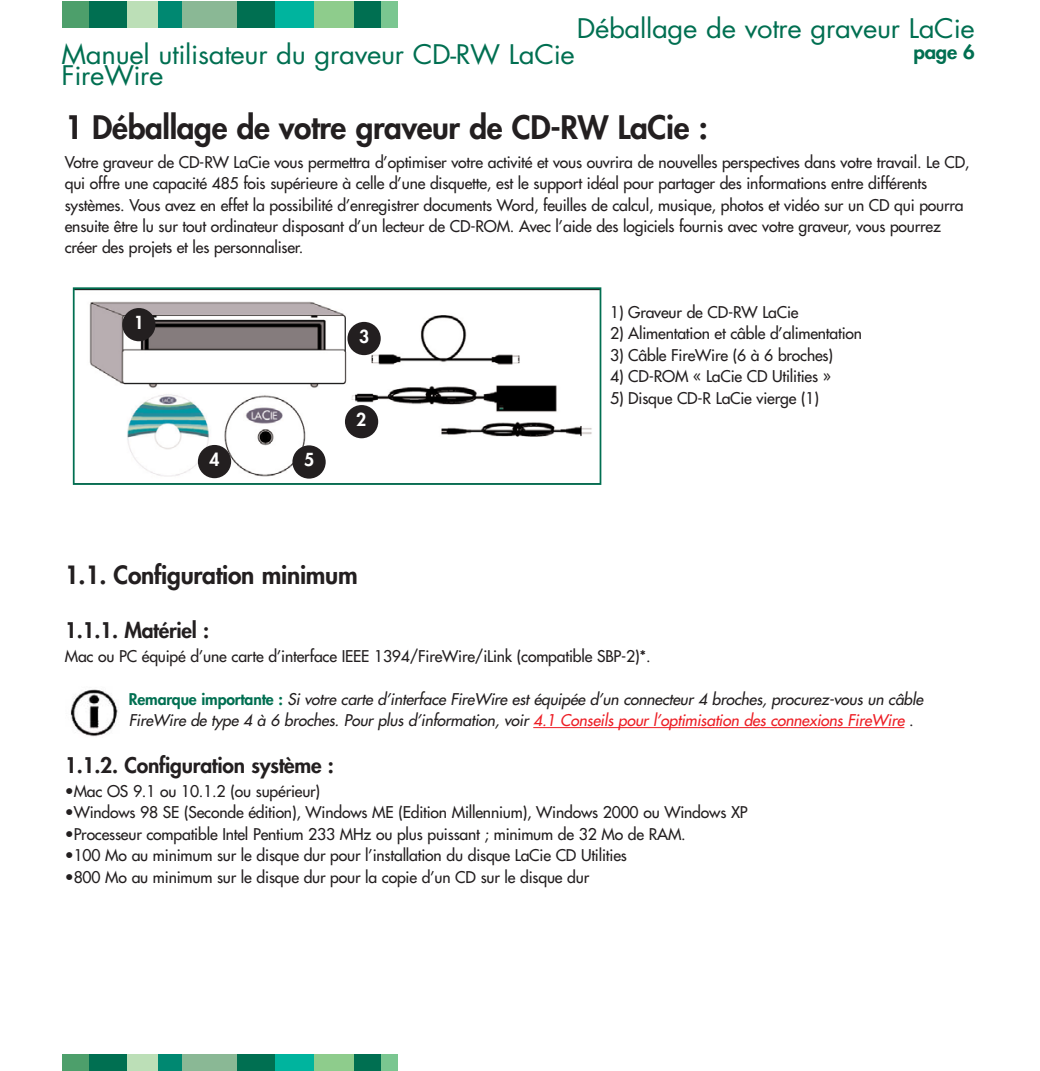
<style>
.page{position:relative;width:1040px;height:1071px;background:#fff}
.page>*{position:absolute;margin:0;border:0;box-sizing:border-box;transform-origin:0 0}
.t1{font:800 31.5px "Futura";letter-spacing:-.01em;color:#231f20}
.t2{font:26.25px "Futura";letter-spacing:-.01em;color:#006f51;scale:1.05 1}
.t3{font:800 24.5px "Futura";letter-spacing:-.01em;color:#231f20}
.t4{font:800 21px "Futura";letter-spacing:-.01em;color:#231f20}
.t5{font:800 19.25px "Futura";color:#006f51;scale:1.05 1}
.t6{font:800 17.5px "Futura";color:#fff}
.t7{font:15.75px/21.5px "Futura";letter-spacing:-.01em;color:#231f20}
.t8{font:italic 15.75px/21.5px "Futura";letter-spacing:-.01em;color:#231f20}
.s1{font-weight:800;font-style:normal;color:#006f51}
.s2{color:#ed1e25}
.s3{font-style:normal}
</style>
<div class="page">
<hr style="left:533px;top:727px;width:371px;height:1px;background:#ed1e25">
<div style="left:63px;top:1px;width:27px;height:27px;background:#4d9f6b"></div>
<div style="left:90px;top:1px;width:38px;height:27px;background:#006f51"></div>
<div style="left:127px;top:1px;width:31px;height:27px;background:#bcdfb7"></div>
<div style="left:158px;top:1px;width:25px;height:27px;background:#008871"></div>
<div style="left:182px;top:1px;width:56px;height:27px;background:#8ab895"></div>
<div style="left:237px;top:1px;width:40px;height:27px;background:#006f51"></div>
<div style="left:275px;top:1px;width:39px;height:27px;background:#00b49e"></div>
<div style="left:314px;top:1px;width:39px;height:27px;background:#8ecc8c"></div>
<div style="left:353px;top:1px;width:29px;height:27px;background:#006f51"></div>
<div style="left:381px;top:1px;width:17px;height:27px;background:#7ac690"></div>
<div style="left:63px;top:1054px;width:27px;height:17px;background:#4d9f6b"></div>
<div style="left:90px;top:1054px;width:38px;height:17px;background:#006f51"></div>
<div style="left:127px;top:1054px;width:31px;height:17px;background:#bcdfb7"></div>
<div style="left:158px;top:1054px;width:25px;height:17px;background:#008871"></div>
<div style="left:182px;top:1054px;width:56px;height:17px;background:#8ab895"></div>
<div style="left:237px;top:1054px;width:40px;height:17px;background:#006f51"></div>
<div style="left:275px;top:1054px;width:39px;height:17px;background:#00b49e"></div>
<div style="left:314px;top:1054px;width:39px;height:17px;background:#8ecc8c"></div>
<div style="left:353px;top:1054px;width:29px;height:17px;background:#006f51"></div>
<div style="left:381px;top:1054px;width:17px;height:17px;background:#7ac690"></div>
<img style="left:70px;top:689px;width:48px;height:48px">
<img style="left:76px;top:290px;width:522px;height:189px">
<div style="left:73px;top:287px;width:528px;height:198px;border:2px solid #006f51"></div>
<div style="left:122px;top:308px;width:33px;height:33px;background:#231f20;border-radius:50%"></div>
<div style="left:345px;top:405px;width:33px;height:33px;background:#231f20;border-radius:50%"></div>
<div style="left:347px;top:322px;width:34px;height:33px;background:#231f20;border-radius:50%"></div>
<div style="left:198px;top:445px;width:33px;height:33px;background:#231f20;border-radius:50%"></div>
<div style="left:292px;top:445px;width:34px;height:34px;background:#231f20;border-radius:50%"></div>
<h2 class="t2" style="left:576px;top:16px;width:380px">Déballage de votre graveur LaCie</h2>
<h2 class="t2" style="left:62px;top:43px;width:490px">Manuel utilisateur du graveur CD-RW LaCie</h2>
<p class="t5" style="left:913px;top:43px;width:60px">page 6</p>
<h2 class="t2" style="left:62px;top:64px;width:98px">FireWire</h2>
<h1 class="t1" style="left:65px;top:112px;width:644px">1 Déballage de votre graveur de CD-RW LaCie :</h1>
<p class="t7" style="left:65px;top:152px;width:906px">Votre graveur de CD-RW LaCie vous permettra d’optimiser votre activité et vous ouvrira de nouvelles perspectives dans votre travail. Le CD, qui offre une capacité 485 fois supérieure à celle d’une disquette, est le support idéal pour partager des informations entre différents systèmes. Vous avez en effet la possibilité d’enregistrer documents Word, feuilles de calcul, musique, photos et vidéo sur un CD qui pourra ensuite être lu sur tout ordinateur disposant d’un lecteur de CD-ROM. Avec l’aide des logiciels fournis avec votre graveur, vous pourrez créer des projets et les personnaliser.</p>
<p class="t6" style="left:134px;top:314px;width:12px">1</p>
<p class="t6" style="left:209px;top:451px;width:12px">4</p>
<p class="t6" style="left:304px;top:451px;width:12px">5</p>
<p class="t6" style="left:359px;top:328px;width:12px">3</p>
<p class="t6" style="left:356px;top:411px;width:12px">2</p>
<p class="t7" style="left:610px;top:302px;width:190px">1) Graveur de CD-RW LaCie</p>
<p class="t7" style="left:610px;top:324px;width:253px">2) Alimentation et câble d’alimentation</p>
<p class="t7" style="left:610px;top:345px;width:224px">3) Câble FireWire (6 à 6 broches)</p>
<p class="t7" style="left:610px;top:367px;width:222px">4) CD-ROM « LaCie CD Utilities »</p>
<p class="t7" style="left:610px;top:388px;width:210px">5) Disque CD-R LaCie vierge (1)</p>
<h3 class="t3" style="left:65px;top:564px;width:294px">1.1. Configuration minimum</h3>
<h3 class="t4" style="left:65px;top:620px;width:146px">1.1.1. Matériel :</h3>
<p class="t7" style="left:65px;top:646px;width:587px">Mac ou PC équipé d’une carte d’interface IEEE 1394/FireWire/iLink (compatible SBP-2)*.</p>
<p class="t8" style="left:129px;top:689px;width:795px"><span class="s1">Remarque importante :</span> Si votre carte d’interface FireWire est équipée d’un connecteur 4 broches, procurez-vous un câble<br>FireWire de type 4 à 6 broches. Pour plus d’information, voir <span class="s2">4.1 Conseils pour l’optimisation des connexions FireWire</span> <span class="s3">.</span></p>
<h3 class="t4" style="left:65px;top:755px;width:271px">1.1.2. Configuration système :</h3>
<p class="t7" style="left:65px;top:781px;width:257px">•Mac OS 9.1 ou 10.1.2 (ou supérieur)</p>
<p class="t7" style="left:65px;top:803px;width:684px">•Windows 98 SE (Seconde édition), Windows ME (Edition Millennium), Windows 2000 ou Windows XP</p>
<p class="t7" style="left:65px;top:824px;width:622px">•Processeur compatible Intel Pentium 233 MHz ou plus puissant ; minimum de 32 Mo de RAM.</p>
<p class="t7" style="left:65px;top:846px;width:563px">•100 Mo au minimum sur le disque dur pour l’installation du disque LaCie CD Utilities</p>
<p class="t7" style="left:65px;top:867px;width:526px">•800 Mo au minimum sur le disque dur pour la copie d’un CD sur le disque dur</p>
</div>
